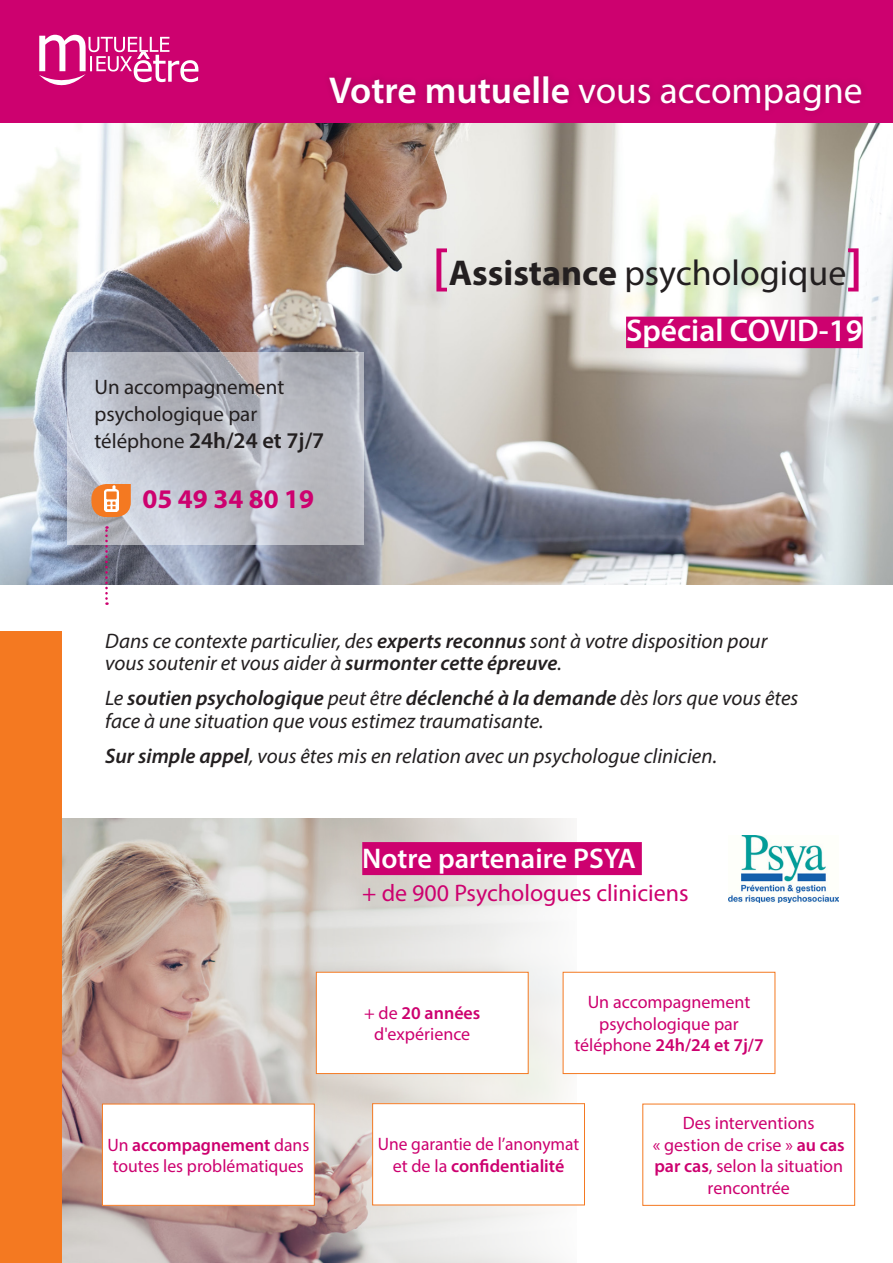
<style>
.page{position:relative;width:893px;height:1263px;background:#fff}
.page>*{position:absolute;margin:0;border:0;box-sizing:border-box;transform-origin:0 0}
.t1{font:37.5px "Myriad Pro";color:#fff}
.t2{font:36px "Myriad Pro";color:#231f20}
.t3{font:600 31.5px "Myriad Pro";color:#fff}
.t4{font:600 28.5px "Myriad Pro";color:#fff}
.t5{font:700 27px "Myriad Pro";color:#cd016f}
.t6{font:24px "Myriad Pro";color:#cd016f}
.t7{font:600 22.5px "Myriad Pro";color:#231f20}
.t8{font:italic 21px/22.5px "Myriad Pro";color:#231f20}
.t9{font:21px "Myriad Pro";color:#231f20}
.t10{font:18px/21.6px "Myriad Pro";color:#cd016f;text-align:center}
.t11{font:600 18px "Myriad Pro";color:#cd016f}
.s1{font-weight:600}
.s2{font-weight:600;font-size:54px;color:#cd016f}
.s3{font-weight:700}
.s4{font-weight:400;font-size:21px}
.s5{font-weight:400}
</style>
<div class="page">
<img style="left:62px;top:819px;width:515px;height:444px">
<img style="left:0;top:122px;width:893px;height:463px">
<div style="left:0;top:0;width:893px;height:122px;background:#cd016f"></div>
<svg style="left:39px;top:35px;width:159px;height:51px"></svg>
<svg style="left:67px;top:352px;width:296px;height:192px;background:#bbbdc6"></svg>
<div style="left:0;top:632px;width:62px;height:631px;background:#f47921"></div>
<svg style="left:105px;top:526px;width:3px;height:79px"></svg>
<div style="left:362px;top:842px;width:280px;height:33px;background:#cd016f"></div>
<div style="left:316px;top:972px;width:212px;height:101px;background:#fff"></div>
<div style="left:316px;top:972px;width:212px;height:102px;border:1px solid #f47921"></div>
<div style="left:373px;top:1104px;width:211px;height:101px;background:#fff"></div>
<div style="left:372px;top:1103px;width:213px;height:102px;border:1px solid #f47921"></div>
<div style="left:563px;top:972px;width:212px;height:101px;background:#fff"></div>
<div style="left:563px;top:972px;width:212px;height:102px;border:1px solid #f47921"></div>
<div style="left:102px;top:1104px;width:212px;height:101px;background:#fff"></div>
<div style="left:626px;top:317px;width:237px;height:31px;background:#cd016f"></div>
<div style="left:322px;top:69px;width:547px;height:50px;background:#231f20;opacity:.23"></div>
<img style="left:729px;top:836px;width:110px;height:66px">
<svg style="left:91px;top:484px;width:40px;height:33px"></svg>
<img style="left:105px;top:485px;width:14px;height:27px">
<p class="t1" style="left:329px;top:67px;width:535px"><span class="s1">Votre mutuelle</span> vous accompagne</p>
<p class="t2" style="left:432px;top:251px;width:432px"><span class="s2">[</span><span class="s3">Assistance</span> psychologique<span class="s2">]</span></p>
<p class="t9" style="left:94px;top:374px;width:191px">Un accompagnement</p>
<p class="t9" style="left:94px;top:401px;width:164px">psychologique par</p>
<p class="t7" style="left:94px;top:426px;width:231px"><span class="s4">téléphone</span> 24h/24 et 7j/7</p>
<p class="t5" style="left:143px;top:481px;width:173px">05 49 34 80 19</p>
<p class="t3" style="left:626px;top:311px;width:238px">Spécial COVID-19</p>
<p class="t8" style="left:105px;top:629px;width:664px">Dans ce contexte particulier, des <span class="s1">experts reconnus</span> sont à votre disposition pour vous soutenir et vous aider à <span class="s1">surmonter cette épreuve</span>.</p>
<p class="t8" style="left:105px;top:687px;width:695px">Le <span class="s1">soutien psychologique</span> peut être <span class="s1">déclenché à la demande</span> dès lors que vous êtes face à une situation que vous estimez traumatisante.</p>
<p class="t8" style="left:105px;top:744px;width:613px"><span class="s1">Sur simple appel</span>, vous êtes mis en relation avec un psychologue clinicien.</p>
<p class="t4" style="left:362px;top:840px;width:275px">Notre partenaire PSYA</p>
<p class="t6" style="left:362px;top:878px;width:328px">+ de 900 Psychologues cliniciens</p>
<p class="t10" style="left:107px;top:1133px;width:204px">Un <span class="s1">accompagnement</span> dans toutes les problématiques</p>
<p class="t11" style="left:364px;top:1001px;width:118px"><span class="s5">+ de</span> 20 années</p>
<p class="t10" style="left:374px;top:1023px;width:98px">d'expérience</p>
<p class="t10" style="left:588px;top:991px;width:164px">Un accompagnement</p>
<p class="t10" style="left:599px;top:1012px;width:141px">psychologique par</p>
<p class="t11" style="left:574px;top:1034px;width:191px"><span class="s5">téléphone</span> 24h/24 et 7j/7</p>
<p class="t10" style="left:378px;top:1133px;width:203px">Une garantie de l’anonymat et de la <span class="s1">confidentialité</span></p>
<p class="t10" style="left:683px;top:1112px;width:133px">Des interventions</p>
<p class="t10" style="left:653px;top:1133px;width:193px">« gestion de crise » <span class="s1">au cas</span></p>
<p class="t10" style="left:654px;top:1155px;width:190px"><span class="s1">par cas</span>, selon la situation rencontrée</p>
</div>
